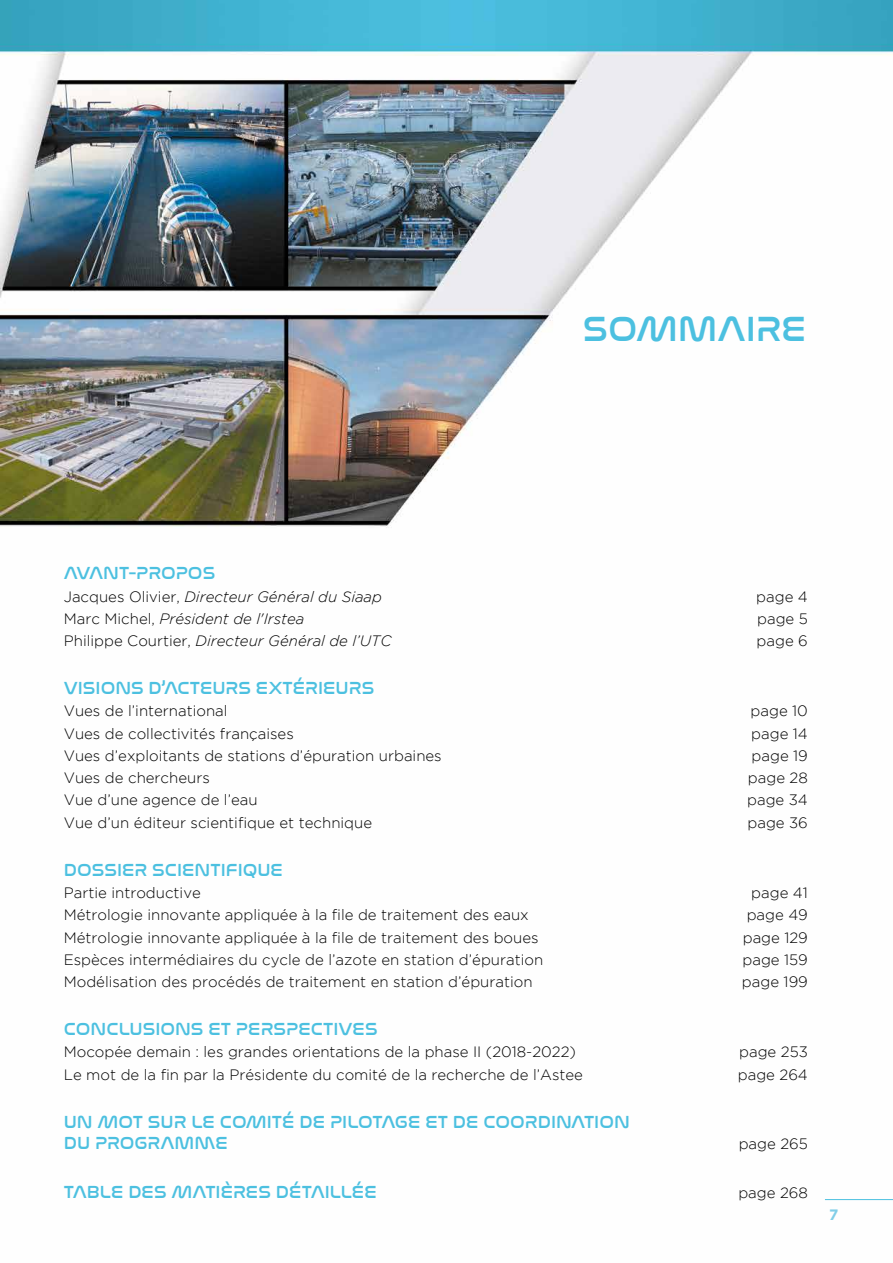
<style>
.page{position:relative;width:893px;height:1263px;background:#fff}
.page>*{position:absolute;margin:0;border:0;box-sizing:border-box;transform-origin:0 0}
.t1{font:36px "Nasalization Rg";color:#4cc0e0}
.t2{font:18px/21.6px "Nasalization Rg";color:#4cc0e0}
.t3{font:300 15px "Gotham";color:#000}
.t4{font:italic 300 15px "Gotham";color:#000}
.t5{font:700 15px "Gotham";color:#81cee8}
.s1{font-style:normal}
</style>
<div class="page">
<img style="left:0;top:0;width:893px;height:1201px">
<hr style="left:825px;top:1199px;width:68px;height:1px;background:#4cc0e0">
<h1 class="t1" style="left:583px;top:296px;width:225px">SOMMAIRE</h1>
<p class="t2" style="left:64px;top:560px;width:153px">AVANT-PROPOS</p>
<p class="t4" style="left:64px;top:588px;width:320px"><span class="s1">Jacques Olivier,</span> Directeur Général du Siaap</p>
<p class="t3" style="left:756px;top:588px;width:53px">page 4</p>
<p class="t4" style="left:64px;top:610px;width:242px"><span class="s1">Marc Michel,</span> Président de l'Irstea</p>
<p class="t3" style="left:757px;top:610px;width:52px">page 5</p>
<p class="t4" style="left:64px;top:633px;width:329px"><span class="s1">Philippe Courtier,</span> Directeur Général de l’UTC</p>
<p class="t3" style="left:757px;top:633px;width:53px">page 6</p>
<p class="t2" style="left:64px;top:674px;width:312px">VISIONS D’ACTEURS EXTÉRIEURS</p>
<p class="t3" style="left:64px;top:703px;width:165px">Vues de l’international</p>
<p class="t3" style="left:751px;top:703px;width:59px">page 10</p>
<p class="t3" style="left:64px;top:725px;width:232px">Vues de collectivités françaises</p>
<p class="t3" style="left:751px;top:725px;width:58px">page 14</p>
<p class="t3" style="left:64px;top:747px;width:379px">Vues d’exploitants de stations d’épuration urbaines</p>
<p class="t3" style="left:752px;top:747px;width:58px">page 19</p>
<p class="t3" style="left:64px;top:770px;width:148px">Vues de chercheurs</p>
<p class="t3" style="left:748px;top:770px;width:61px">page 28</p>
<p class="t3" style="left:64px;top:792px;width:195px">Vue d’une agence de l’eau</p>
<p class="t3" style="left:747px;top:792px;width:62px">page 34</p>
<p class="t3" style="left:64px;top:814px;width:310px">Vue d’un éditeur scientifique et technique</p>
<p class="t3" style="left:747px;top:814px;width:62px">page 36</p>
<p class="t2" style="left:64px;top:856px;width:221px">DOSSIER SCIENTIFIQUE</p>
<p class="t3" style="left:64px;top:885px;width:139px">Partie introductive</p>
<p class="t3" style="left:751px;top:885px;width:58px">page 41</p>
<p class="t3" style="left:64px;top:907px;width:466px">Métrologie innovante appliquée à la file de traitement des eaux</p>
<p class="t3" style="left:747px;top:907px;width:63px">page 49</p>
<p class="t3" style="left:64px;top:929px;width:476px">Métrologie innovante appliquée à la file de traitement des boues</p>
<p class="t3" style="left:743px;top:929px;width:67px">page 129</p>
<p class="t3" style="left:64px;top:951px;width:481px">Espèces intermédiaires du cycle de l’azote en station d’épuration</p>
<p class="t3" style="left:742px;top:951px;width:67px">page 159</p>
<p class="t3" style="left:64px;top:973px;width:470px">Modélisation des procédés de traitement en station d’épuration</p>
<p class="t3" style="left:742px;top:973px;width:67px">page 199</p>
<p class="t2" style="left:64px;top:1015px;width:315px">CONCLUSIONS ET PERSPECTIVES</p>
<p class="t3" style="left:64px;top:1044px;width:514px">Mocopée demain : les grandes orientations de la phase II (2018-2022)</p>
<p class="t3" style="left:739px;top:1044px;width:70px">page 253</p>
<p class="t3" style="left:64px;top:1066px;width:521px">Le mot de la fin par la Présidente du comité de la recherche de l’Astee</p>
<p class="t3" style="left:738px;top:1066px;width:72px">page 264</p>
<p class="t2" style="left:64px;top:1108px;width:568px">UN MOT SUR LE COMITÉ DE PILOTAGE ET DE COORDINATION<br>DU PROGRAMME</p>
<p class="t3" style="left:739px;top:1136px;width:71px">page 265</p>
<p class="t2" style="left:64px;top:1178px;width:315px">TABLE DES MATIÈRES DÉTAILLÉE</p>
<p class="t3" style="left:738px;top:1184px;width:71px">page 268</p>
<p class="t5" style="left:829px;top:1206px;width:11px">7</p>
</div>
